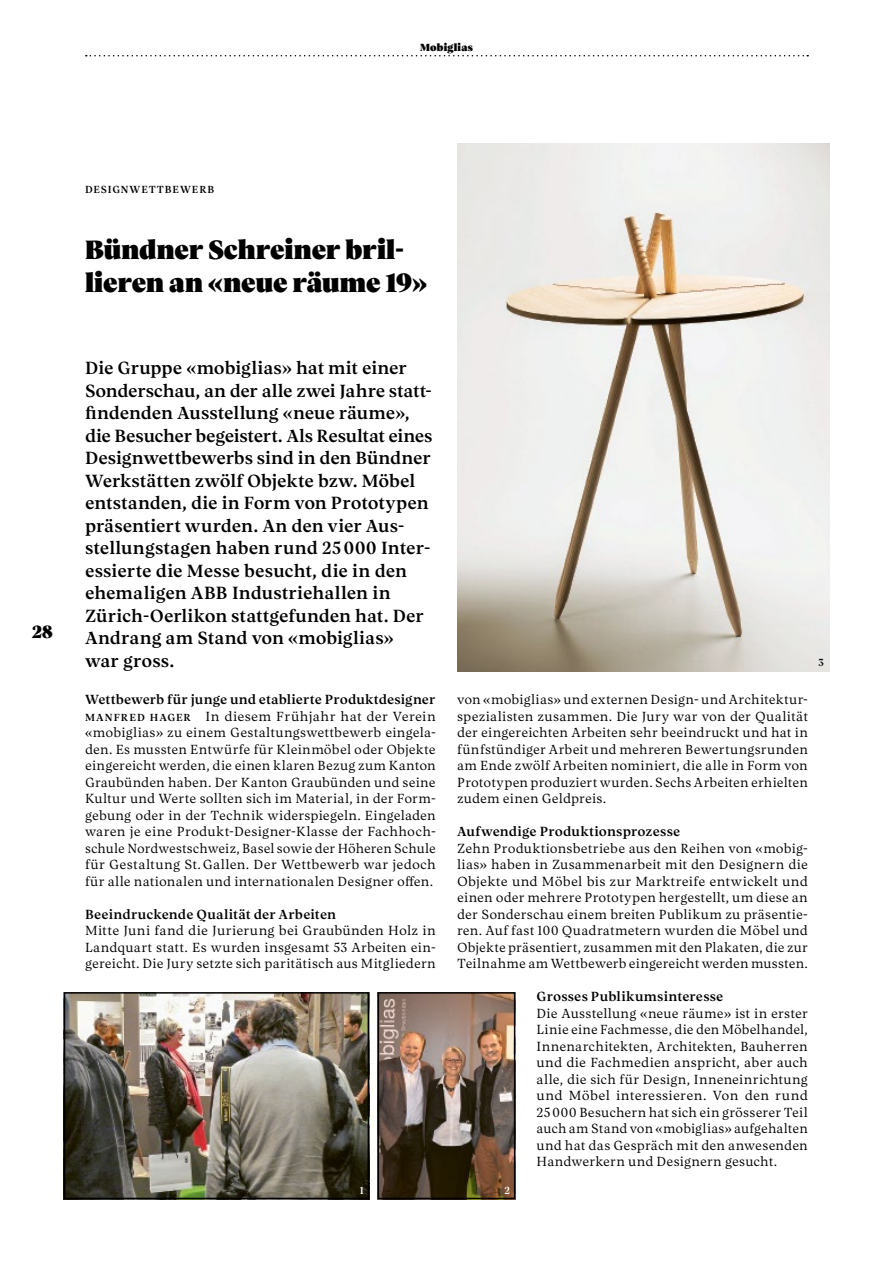
<style>
.page{position:relative;width:893px;height:1263px;background:#fff}
.page>*{position:absolute;margin:0;border:0;box-sizing:border-box;transform-origin:0 0}
.t1{font:27px/33px "Vesterbro Poster";color:#000}
.t2{font:500 18px/22.5px "Vesterbro";letter-spacing:-.005em;color:#000}
.t3{font:18px "Vesterbro Poster";color:#000}
.t4{font:300 13.5px/16.5px "Vesterbro";letter-spacing:.005em;color:#000;text-align:justify}
.t5{font:500 13.5px "Vesterbro";letter-spacing:.01em;color:#000}
.t6{font:500 10.5px "Vesterbro";letter-spacing:.075em;color:#000}
.t7{font:10.5px "Vesterbro Poster";letter-spacing:.02em;color:#000}
.t8{font:500 10.5px "Vesterbro";color:#fff}
.s1{font-weight:500}
.s2{font-weight:500;font-size:10.5px}
</style>
<div class="page">
<svg style="left:86px;top:55px;width:722px;height:1px"></svg>
<img style="left:381px;top:995px;width:131px;height:201px">
<div style="left:378px;top:992px;width:137px;height:207px;border:2px solid #000"></div>
<img style="left:67px;top:995px;width:299px;height:201px">
<div style="left:64px;top:992px;width:305px;height:207px;border:2px solid #000"></div>
<img style="left:457px;top:143px;width:372px;height:528px">
<p class="t7" style="left:420px;top:40px;width:54px">Mobiglias</p>
<h2 class="t3" style="left:32px;top:620px;width:22px">28</h2>
<p class="t6" style="left:85px;top:182px;width:131px">DESIGNWETTBEWERB</p>
<h1 class="t1" style="left:85px;top:233px;width:344px">Bündner Schreiner bril&shy;lieren an «neue räume 19»</h1>
<p class="t2" style="left:85px;top:357px;width:349px">Die Gruppe «mobiglias» hat mit einer Sonderschau, an der alle zwei Jahre statt&shy;findenden Ausstellung «neue räume», die Besucher begeistert. Als Resultat eines Designwettbewerbs sind in den Bündner Werkstätten zwölf Objekte bzw. Möbel entstanden, die in Form von Prototypen präsentiert wurden. An den vier Aus&shy;stellungstagen haben rund 25000 Inter&shy;essierte die Messe besucht, die in den ehemaligen ABB Industriehallen in Zürich-Oerlikon stattgefunden hat. Der Andrang am Stand von «mobiglias»<br>war gross.</p>
<p class="t4" style="left:85px;top:691px;width:352px"><span class="s1">Wettbewerb für junge und etablierte Produktdesigner </span><span class="s2">MANFRED HAGER</span> In diesem Frühjahr hat der Verein «mobiglias» zu einem Gestaltungswettbewerb eingela&shy;den. Es mussten Entwürfe für Kleinmöbel oder Objekte eingereicht werden, die einen klaren Bezug zum Kanton Graubünden haben. Der Kanton Graubünden und seine Kultur und Werte sollten sich im Material, in der Form&shy;gebung oder in der Technik widerspiegeln. Eingeladen waren je eine Produkt-Designer-Klasse der Fachhoch&shy;schule Nordwestschweiz, Basel sowie der Höheren Schule für Gestaltung St.Gallen. Der Wettbewerb war jedoch für alle nationalen und internationalen Designer offen.</p>
<p class="t5" style="left:85px;top:905px;width:253px">Beeindruckende Qualität der Arbeiten</p>
<p class="t4" style="left:85px;top:922px;width:352px">Mitte Juni fand die Jurierung bei Graubünden Holz in Landquart statt. Es wurden insgesamt 53 Arbeiten ein&shy;gereicht. Die Jury setzte sich paritätisch aus Mitgliedern</p>
<p class="t4" style="left:457px;top:691px;width:352px">von «mobiglias» und externen Design- und Architektur&shy;spezialisten zusammen. Die Jury war von der Qualität der eingereichten Arbeiten sehr beeindruckt und hat in fünfstündiger Arbeit und mehreren Bewertungsrunden am Ende zwölf Arbeiten nominiert, die alle in Form von Prototypen produziert wurden. Sechs Arbeiten erhielten zudem einen Geldpreis.</p>
<p class="t5" style="left:457px;top:822px;width:225px">Aufwendige Produktionsprozesse</p>
<p class="t4" style="left:457px;top:840px;width:352px">Zehn Produktionsbetriebe aus den Reihen von «mobig&shy;lias» haben in Zusammenarbeit mit den Designern die Objekte und Möbel bis zur Marktreife entwickelt und einen oder mehrere Prototypen hergestellt, um diese an der Sonderschau einem breiten Publikum zu präsentie&shy;ren. Auf fast 100 Quadratmetern wurden die Möbel und Objekte präsentiert, zusammen mit den Plakaten, die zur Teilnahme am Wettbewerb eingereicht werden mussten.</p>
<p class="t5" style="left:537px;top:987px;width:188px">Grosses Publikumsinteresse</p>
<p class="t4" style="left:537px;top:1005px;width:273px">Die Ausstellung «neue räume» ist in erster Linie eine Fachmesse, die den Möbelhandel, Innenarchitekten, Architekten, Bauherren und die Fachmedien anspricht, aber auch alle, die sich für Design, Inneneinrichtung und Möbel interessieren. Von den rund 25000 Besuchern hat sich ein grösserer Teil auch am Stand von «mobiglias» aufgehalten und hat das Gespräch mit den anwesenden Handwerkern und Designern gesucht.</p>
<p class="t8" style="left:360px;top:1183px;width:6px">1</p>
<p class="t8" style="left:504px;top:1183px;width:7px">2</p>
<p class="t6" style="left:818px;top:655px;width:7px">3</p>
</div>
